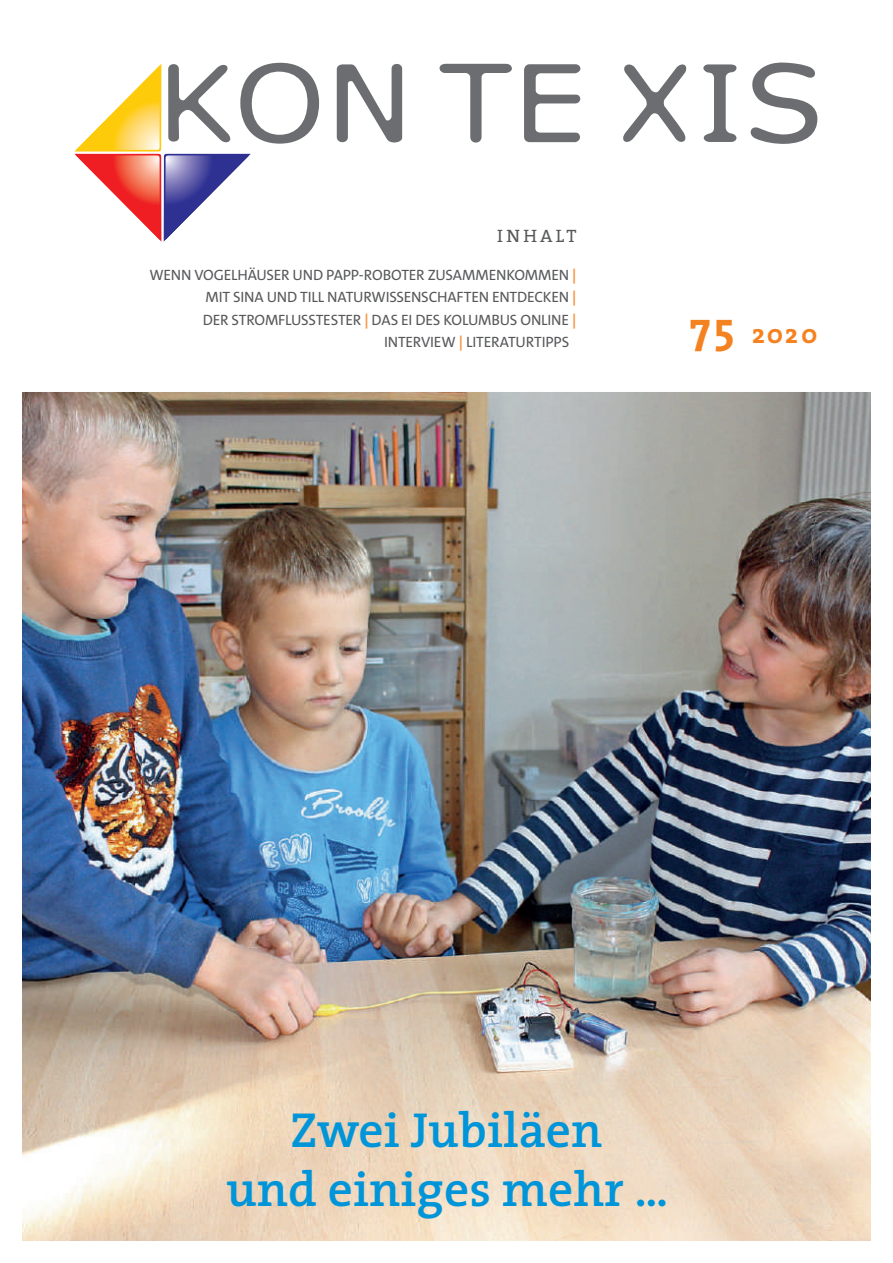
<style>
.page{position:relative;width:893px;height:1263px;background:#fff}
.page>*{position:absolute;margin:0;border:0;box-sizing:border-box;transform-origin:0 0}
.t1{font:600 49.5px/59.4px "The Serif";color:#0095d9;text-align:center}
.t2{font:700 27px "The Serif";color:#f58220}
.t3{font:18px "The Serif";letter-spacing:.175em;color:#57585a}
.t4{font:15px "The Sans C5";letter-spacing:-.01em;color:#57585a}
.s1{font-weight:700;color:#f79848}
.s2{font-size:45px}
</style>
<div class="page">
<img style="left:24px;top:393px;width:845px;height:846px">
<svg style="left:74px;top:62px;width:245px;height:180px"></svg>
<svg style="left:337px;top:64px;width:65px;height:79px"></svg>
<svg style="left:439px;top:64px;width:73px;height:79px"></svg>
<svg style="left:524px;top:64px;width:57px;height:78px"></svg>
<svg style="left:623px;top:64px;width:64px;height:78px"></svg>
<svg style="left:703px;top:64px;width:34px;height:78px"></svg>
<svg style="left:750px;top:62px;width:68px;height:82px"></svg>
<p class="t3" style="left:497px;top:221px;width:81px">INHALT</p>
<p class="t4" style="left:149px;top:265px;width:429px">WENN VOGELHÄUSER UND PAPP-ROBOTER ZUSAMMENKOMMEN <span class="s1">|</span></p>
<p class="t4" style="left:205px;top:288px;width:373px">MIT SINA UND TILL NATURWISSENSCHAFTEN ENTDECKEN <span class="s1">|</span></p>
<p class="t4" style="left:203px;top:310px;width:375px">DER STROMFLUSSTESTER <span class="s1">|</span> DAS EI DES KOLUMBUS ONLINE <span class="s1">|</span></p>
<p class="t4" style="left:384px;top:333px;width:187px">INTERVIEW <span class="s1">|</span> LITERATURTIPPS</p>
<h2 class="t2" style="left:690px;top:311px;width:129px"><span class="s2">75</span> 2020</h2>
<h1 class="t1" style="left:226px;top:1099px;width:444px">Zwei Jubiläen<br>und einiges mehr ...</h1>
</div>
